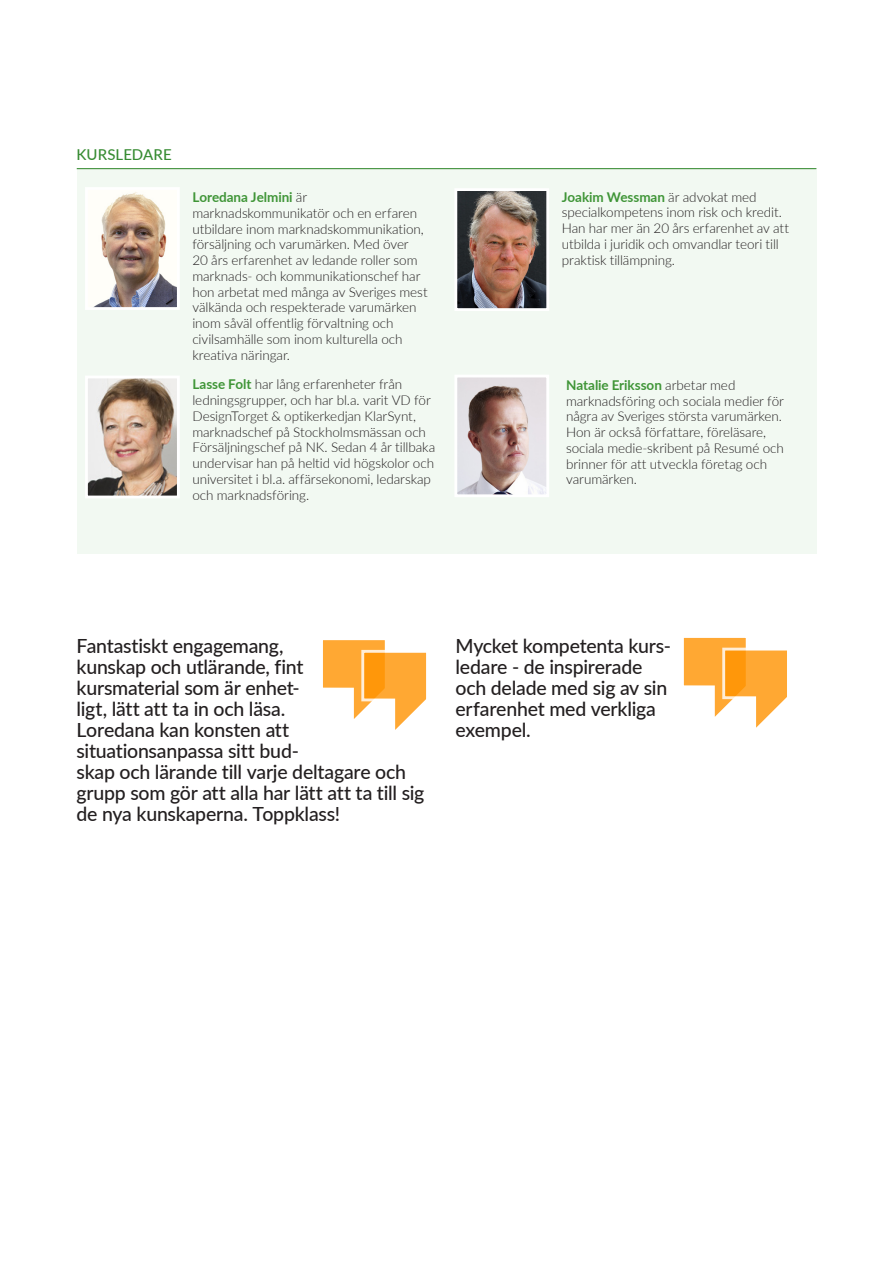
<style>
.page{position:relative;width:893px;height:1263px;background:#fff}
.page>*{position:absolute;margin:0;border:0;box-sizing:border-box;transform-origin:0 0}
.Citat{font:500 19.5px/21px "Lato";letter-spacing:-.01em;color:#231f20}
.Dag_Block-rubrik-bro{font:500 15px "Lato";letter-spacing:.005em;color:#388c33}
.KL-brodtext{font:300 13.5px/15.8px "Lato";letter-spacing:-.005em;color:#231f20}
.s1{font-weight:700;color:#3f9537}
</style>
<div class="page">
<div style="left:77px;top:170px;width:739px;height:384px;background:#f2f9f2"></div>
<hr style="left:77px;top:168px;width:739px;height:1px;background:#388c33">
<img style="left:89px;top:191px;width:87px;height:115px">
<div style="left:85px;top:187px;width:95px;height:123px;border:3px solid #fff"></div>
<img style="left:458px;top:379px;width:87px;height:114px">
<div style="left:454px;top:375px;width:95px;height:122px;border:3px solid #fff"></div>
<img style="left:89px;top:380px;width:87px;height:114px">
<div style="left:85px;top:376px;width:95px;height:122px;border:3px solid #fff"></div>
<img style="left:458px;top:192px;width:87px;height:115px">
<div style="left:454px;top:188px;width:95px;height:123px;border:3px solid #fff"></div>
<svg style="left:323px;top:640px;width:104px;height:90px"></svg>
<svg style="left:683px;top:637px;width:104px;height:91px"></svg>
<p class="Dag_Block-rubrik-bro" style="left:77px;top:143px;width:97px">KURSLEDARE</p>
<p class="KL-brodtext" style="left:192px;top:189px;width:237px"><span class="s1">Loredana Jelmini</span> är marknadskommunikatör och en erfaren utbildare inom marknadskommunikation, försäljning och varumärken. Med över<br>20 års erfarenhet av ledande roller som marknads- och kommunikationschef har hon arbetat med många av Sveriges mest välkända och respekterade varumärken inom såväl offentlig förvaltning och civilsamhälle som inom kulturella och kreativa näringar.</p>
<p class="KL-brodtext" style="left:192px;top:376px;width:244px"><span class="s1">Lasse Folt</span> har lång erfarenheter från ledningsgrupper, och har bl.a. varit VD för DesignTorget &amp; optikerkedjan KlarSynt, marknadschef på Stockholmsmässan och Försäljningschef på NK. Sedan 4 år tillbaka undervisar han på heltid vid högskolor och universitet i bl.a. affärsekonomi, ledarskap och marknadsföring.</p>
<p class="KL-brodtext" style="left:562px;top:188px;width:229px"><span class="s1">Joakim Wessman</span> är advokat med specialkompetens inom risk och kredit.<br>Han har mer än 20 års erfarenhet av att utbilda i juridik och omvandlar teori till praktisk tillämpning.</p>
<p class="KL-brodtext" style="left:566px;top:377px;width:219px"><span class="s1">Natalie Eriksson</span> arbetar med marknadsföring och sociala medier för några av Sveriges största varumärken.<br>Hon är också författare, föreläsare, sociala medie-skribent på Resumé och brinner för att utveckla företag och varumärken.</p>
<p class="Citat" style="left:77px;top:634px;width:349px">Fantastiskt engagemang,<br>kunskap och utlärande, fint<br>kursmaterial som är enhet-<br>ligt, lätt att ta in och läsa.<br>Loredana kan konsten att situationsanpassa sitt bud-<br>skap och lärande till varje deltagare och grupp som gör att alla har lätt att ta till sig de nya kunskaperna. Toppklass!</p>
<p class="Citat" style="left:455px;top:634px;width:217px">Mycket kompetenta kurs&shy;ledare - de inspirerade och delade med sig av sin erfarenhet med verkliga exempel.</p>
</div>
